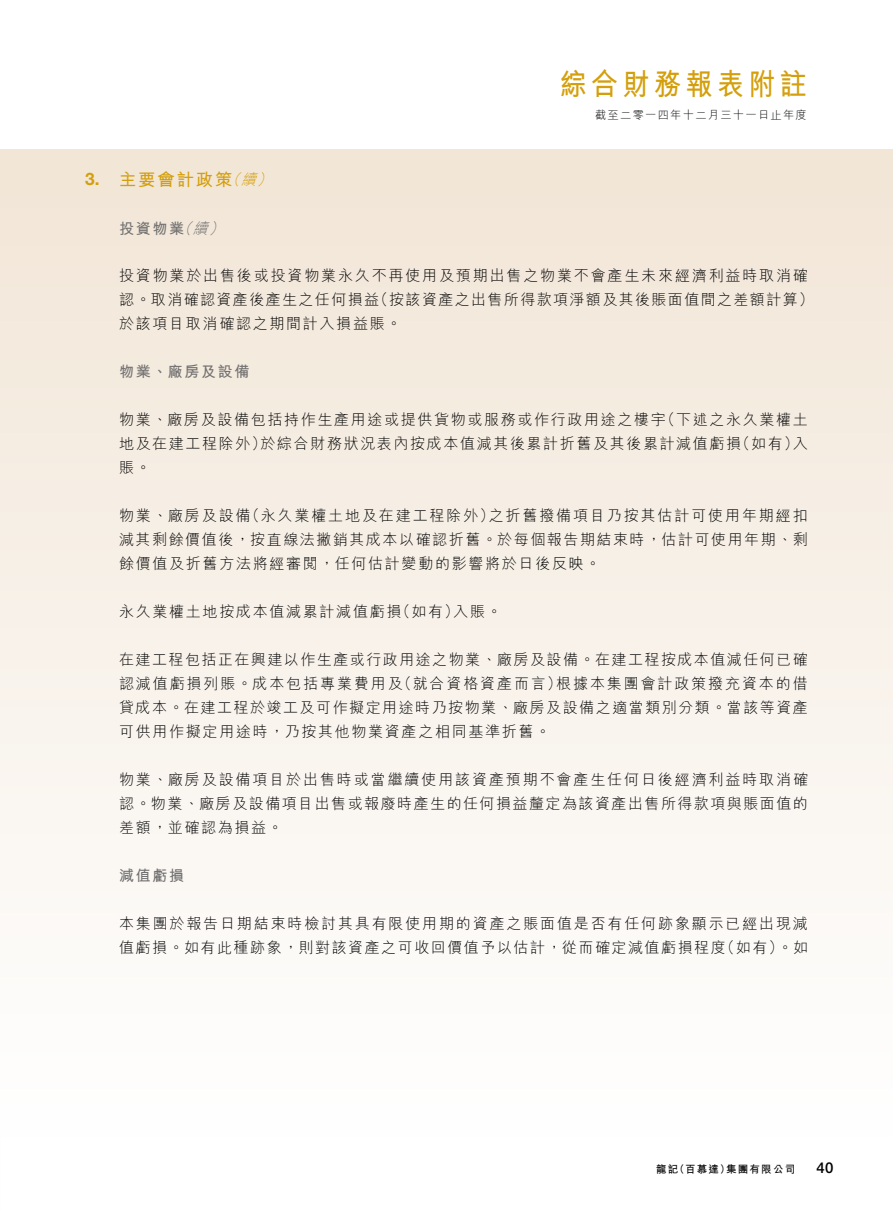
<style>
.page{position:relative;width:893px;height:1212px;background:#fff}
.page>*{position:absolute;margin:0;border:0;box-sizing:border-box;transform-origin:0 0}
.t1{font:700 30px "M Hei HK";letter-spacing:.165em;color:#d49f0b;scale:.9 1}
.t2{font:700 17.25px "M Hei HK";letter-spacing:.115em;color:#d49f0b}
.t3{font:700 17.25px "Helvetica Neue";color:#d49f0b}
.t4{font:300 15px/24px "M Hei HK";letter-spacing:.11em;color:#000}
.t5{font:700 15px "M Hei HK";letter-spacing:.115em;color:#727171}
.t6{font:italic 300 15px "M Hei HK";color:#d49f0b}
.t7{font:italic 300 15px "M Hei HK";color:#727171}
.t8{font:500 15px "Helvetica Neue";color:#000}
.t9{font:300 11.25px "M Hei HK";letter-spacing:.115em;color:#000}
.t10{font:700 10.5px "M Hei HK";letter-spacing:.115em;color:#000}
</style>
<div class="page">
<div style="left:0;top:149px;width:893px;height:1063px;background:linear-gradient(to bottom,#f1e5d6,#fff)"></div>
<div style="left:1px;top:1137px;width:892px;height:75px;background:#fff"></div>
<p class="t3" style="left:85px;top:168px;width:16px">3.</p>
<p class="t2" style="left:119px;top:167px;width:115px">主要會計政策</p>
<p class="t6" style="left:241px;top:169px;width:22px">續</p>
<p class="t6" style="left:225px;top:169px;width:22px">（</p>
<p class="t6" style="left:257px;top:169px;width:22px">(</p>
<p class="t7" style="left:193px;top:217px;width:22px">續</p>
<p class="t7" style="left:177px;top:217px;width:22px">（</p>
<p class="t7" style="left:209px;top:217px;width:22px">(</p>
<p class="t5" style="left:119px;top:217px;width:67px">投資物業</p>
<h1 class="t1" style="left:560px;top:62px;width:276px">綜合財務報表附註</h1>
<p class="t9" style="left:595px;top:107px;width:213px">截至二零一四年十二月三十一日止年度</p>
<p class="t4" style="left:373px;top:263px;width:442px;text-indent:-254px">投資物業於出售後或投資物業永久不再使用及預期出售之物業不會產生未來經濟利益時取消確（按該資產之出售所得款項淨額及其後賬面值間之差額計算(</p>
<p class="t4" style="left:119px;top:287px;width:284px">認。取消確認資產後產生之任何損益<br>於該項目取消確認之期間計入損益賬。</p>
<p class="t5" style="left:119px;top:361px;width:132px">物業、廠房及設備</p>
<p class="t4" style="left:660px;top:407px;width:149px">（下述之永久業權土</p>
<p class="t4" style="left:119px;top:407px;width:548px">物業、廠房及設備包括持作生產用途或提供貨物或服務或作行政用途之樓宇</p>
<p class="t4" style="left:119px;top:431px;width:149px">地及在建工程除外）賬。</p>
<p class="t4" style="left:735px;top:431px;width:65px">（如有）</p>
<p class="t4" style="left:261px;top:431px;width:482px">於綜合財務狀況表內按成本值減其後累計折舊及其後累計減值虧損</p>
<p class="t4" style="left:793px;top:431px;width:16px">入</p>
<p class="t4" style="left:245px;top:503px;width:251px">（永久業權土地及在建工程除外）</p>
<p class="t4" style="left:489px;top:503px;width:321px">之折舊撥備項目乃按其估計可使用年期經扣</p>
<p class="t4" style="left:119px;top:503px;width:690px">物業、廠房及設備<br>減其剩餘價值後，按直線法撇銷其成本以確認折舊。於每個報告期結束時，估計可使用年期、剩餘價值及折舊方法將經審閱，任何估計變動的影響將於日後反映。</p>
<p class="t4" style="left:453px;top:599px;width:50px">入賬。</p>
<p class="t4" style="left:396px;top:599px;width:65px">（如有）</p>
<p class="t4" style="left:119px;top:599px;width:284px">永久業權土地按成本值減累計減值虧損</p>
<p class="t4" style="left:119px;top:647px;width:690px;text-align:right">在建工程包括正在興建以作生產或行政用途之物業、廠房及設備。在建工程按成本值減任何已確根據本集團會計政策撥充資本的借</p>
<p class="t4" style="left:397px;top:671px;width:167px">（就合資格資產而言）</p>
<p class="t4" style="left:119px;top:671px;width:690px">認減值虧損列賬。成本包括專業費用及<br>貸成本。在建工程於竣工及可作擬定用途時乃按物業、廠房及設備之適當類別分類。當該等資產可供用作擬定用途時，乃按其他物業資產之相同基準折舊。</p>
<p class="t4" style="left:119px;top:767px;width:690px;text-align:justify">物業、廠房及設備項目於出售時或當繼續使用該資產預期不會產生任何日後經濟利益時取消確認。物業、廠房及設備項目出售或報廢時產生的任何損益釐定為該資產出售所得款項與賬面值的差額，並確認為損益。</p>
<p class="t5" style="left:119px;top:865px;width:67px">減值虧損</p>
<p class="t4" style="left:119px;top:911px;width:690px;text-align:right">本集團於報告日期結束時檢討其具有限使用期的資產之賬面值是否有任何跡象顯示已經出現減（如有）。如</p>
<p class="t4" style="left:119px;top:935px;width:608px">值虧損。如有此種跡象，則對該資產之可收回價值予以估計，從而確定減值虧損程度</p>
<p class="t10" style="left:726px;top:1161px;width:70px">集團有限公司</p>
<p class="t10" style="left:656px;top:1161px;width:24px">龍記</p>
<p class="t10" style="left:674px;top:1161px;width:58px">（百慕達）</p>
<p class="t8" style="left:816px;top:1158px;width:19px">40</p>
</div>
